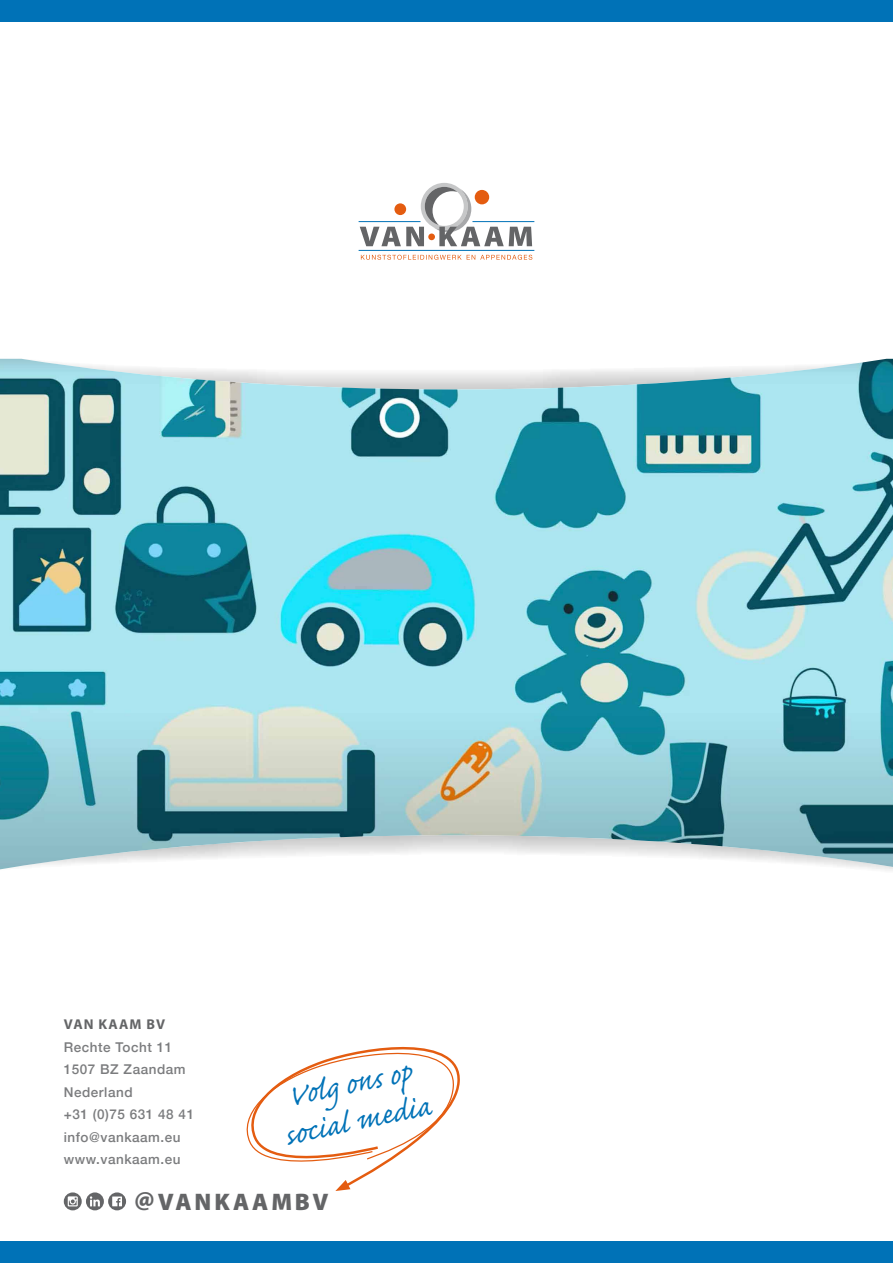
<style>
.page{position:relative;width:893px;height:1263px;background:#fff}
.page>*{position:absolute;margin:0;border:0;box-sizing:border-box;transform-origin:0 0}
.t1{font:37.2px/37.2px "Caflisch Script Pro";color:#0072b7;text-align:center}
.t2{font:900 24px "Myriad Pro";letter-spacing:.12em;color:#646567}
.t3{font:700 14.25px "Myriad Pro";letter-spacing:.08em;color:#646567}
.t4{font:500 13.5px/22.5px "Helvetica Neue";letter-spacing:.04em;color:#7b7c7e}
.s1{font-size:26.25px}
</style>
<div class="page">
<div style="left:0;top:1242px;width:893px;height:21px;background:#0072b7"></div>
<div style="left:0;top:0;width:893px;height:21px;background:#0072b7"></div>
<img style="left:0;top:359px;width:893px;height:510px">
<svg style="left:86px;top:1192px;width:18px;height:18px"></svg>
<svg style="left:90px;top:1196px;width:10px;height:10px"></svg>
<svg style="left:64px;top:1192px;width:18px;height:18px"></svg>
<svg style="left:68px;top:1196px;width:10px;height:10px"></svg>
<svg style="left:108px;top:1192px;width:18px;height:18px"></svg>
<svg style="left:112px;top:1196px;width:10px;height:10px"></svg>
<svg style="left:246px;top:1046px;width:214px;height:145px"></svg>
<hr style="left:359px;top:221px;width:61px;height:1px;background:#0072b7">
<hr style="left:359px;top:250px;width:175px;height:1px;background:#0072b7">
<hr style="left:472px;top:221px;width:62px;height:1px;background:#0072b7">
<svg style="left:360px;top:183px;width:172px;height:63px"></svg>
<svg style="left:361px;top:255px;width:171px;height:5px"></svg>
<p class="t3" style="left:64px;top:1015px;width:103px">VAN KAAM BV</p>
<p class="t4" style="left:64px;top:1034px;width:132px">Rechte Tocht 11<br>1507 BZ Zaandam<br>Nederland<br>+31 (0)75 631 48 41 info@vankaam.eu www.vankaam.eu</p>
<h2 class="t2" style="left:134px;top:1186px;width:196px"><span class="s1">@</span>VANKAAMBV</h2>
<h1 class="t1" style="left:274px;top:1085px;width:150px;rotate:-12deg">Volg ons op social media</h1>
</div>
